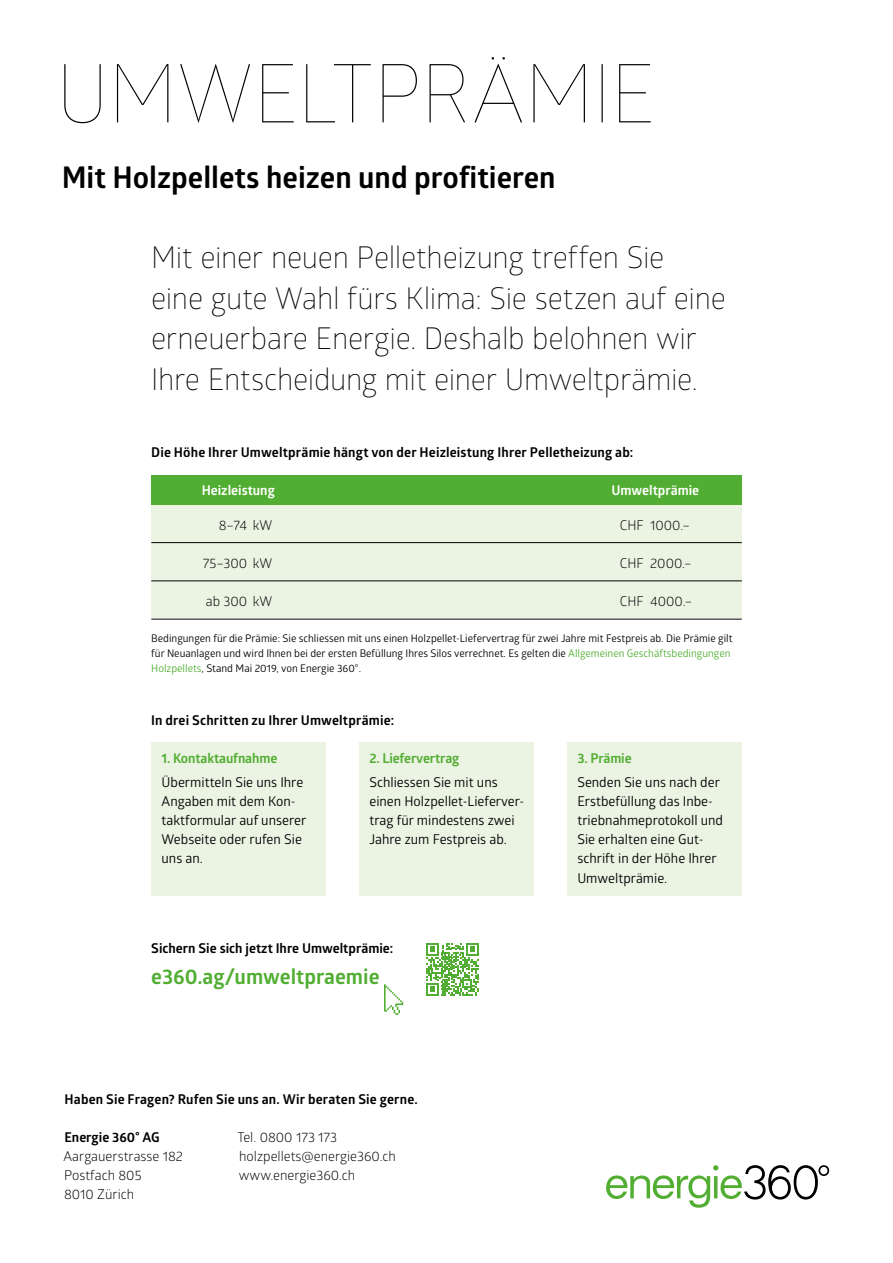
<style>
.page{position:relative;width:893px;height:1263px;background:#fff}
.page>*{position:absolute;margin:0;border:0;box-sizing:border-box;transform-origin:0 0}
.t1{font:100 81px "Glober";letter-spacing:-.01em;color:#000}
.t2{font:300 30px/40.5px "Glober";letter-spacing:-.01em;color:#000}
.t3{font:700 30px "Glober";color:#000}
.t4{font:700 21px "Glober";color:#52ae32}
.t5{font:13.5px/19.2px "Glober";color:#000}
.t6{font:700 13.5px "Glober";letter-spacing:.01em;color:#000}
.t7{font:13.5px/19.2px "Glober";color:#000}
.t8{font:700 13.5px "Glober";letter-spacing:-.01em;color:#52ae32}
.t9{font:700 13.5px "Glober";color:#fff}
.t10{font:10.5px/15px "Glober";color:#000}
.s1{color:#52ae32}
</style>
<div class="page">
<div style="left:359px;top:742px;width:175px;height:153px;background:#ebf3e3"></div>
<div style="left:567px;top:742px;width:175px;height:153px;background:#ebf3e3"></div>
<div style="left:151px;top:742px;width:175px;height:153px;background:#ebf3e3"></div>
<div style="left:151px;top:475px;width:591px;height:143px;background:#ebf3e3"></div>
<svg style="left:606px;top:1165px;width:223px;height:43px"></svg>
<div style="left:151px;top:475px;width:591px;height:30px;background:#52ae32"></div>
<hr style="left:151px;top:542px;width:591px;height:1px;background:#000">
<hr style="left:151px;top:581px;width:591px;height:1px;background:#000">
<hr style="left:151px;top:619px;width:591px;height:1px;background:#000">
<svg style="left:384px;top:984px;width:19px;height:31px"></svg>
<svg style="left:426px;top:943px;width:53px;height:52px"></svg>
<h1 class="t1" style="left:56px;top:41px;width:601px">UMWELTPRÄMIE</h1>
<h2 class="t3" style="left:62px;top:156px;width:495px">Mit Holzpellets heizen und profitieren</h2>
<h2 class="t2" style="left:151px;top:236px;width:576px">Mit einer neuen Pelletheizung treffen Sie<br>eine gute Wahl fürs Klima: Sie setzen auf eine erneuerbare Energie. Deshalb belohnen wir Ihre Entscheidung mit einer Umweltprämie.</h2>
<p class="t6" style="left:151px;top:442px;width:484px">Die Höhe Ihrer Umweltprämie hängt von der Heizleistung Ihrer Pelletheizung ab:</p>
<p class="t9" style="left:202px;top:481px;width:75px">Heizleistung</p>
<p class="t9" style="left:611px;top:481px;width:89px">Umweltprämie</p>
<p class="t7" style="left:219px;top:515px;width:55px">8–74 kW</p>
<p class="t7" style="left:620px;top:515px;width:72px">CHF 1000.–</p>
<p class="t7" style="left:203px;top:553px;width:71px">75–300 kW</p>
<p class="t7" style="left:620px;top:553px;width:73px">CHF 2000.–</p>
<p class="t7" style="left:206px;top:591px;width:68px">ab 300 kW</p>
<p class="t7" style="left:620px;top:591px;width:74px">CHF 4000.–</p>
<p class="t10" style="left:151px;top:630px;width:583px">Bedingungen für die Prämie: Sie schliessen mit uns einen Holzpellet-Liefervertrag für zwei Jahre mit Festpreis ab. Die Prämie gilt für Neuanlagen und wird Ihnen bei der ersten Befüllung Ihres Silos verrechnet. Es gelten die <span class="s1">Allgemeinen Geschäftsbedingungen<br>Holzpellets</span>, Stand Mai 2019, von Energie 360°.</p>
<p class="t6" style="left:151px;top:710px;width:245px">In drei Schritten zu Ihrer Umweltprämie:</p>
<p class="t8" style="left:162px;top:748px;width:117px">1. Kontaktaufnahme</p>
<p class="t5" style="left:162px;top:772px;width:146px">Übermitteln Sie uns Ihre<br>Angaben mit dem Kon&shy;taktformular auf unserer<br>Webseite oder rufen Sie uns an.</p>
<p class="t8" style="left:369px;top:749px;width:91px">2. Liefervertrag</p>
<p class="t5" style="left:369px;top:772px;width:156px">Schliessen Sie mit uns einen Holzpellet-Lieferver&shy;trag für mindestens zwei<br>Jahre zum Festpreis ab.</p>
<p class="t6" style="left:151px;top:939px;width:243px">Sichern Sie sich jetzt Ihre Umweltprämie:</p>
<h3 class="t4" style="left:151px;top:962px;width:230px">e360.ag/umweltpraemie</h3>
<p class="t6" style="left:64px;top:1089px;width:355px">Haben Sie Fragen? Rufen Sie uns an. Wir beraten Sie gerne.</p>
<p class="t6" style="left:64px;top:1127px;width:97px">Energie 360° AG</p>
<p class="t7" style="left:64px;top:1146px;width:121px">Aargauerstrasse 182<br>Postfach 805<br>8010 Zürich</p>
<p class="t7" style="left:238px;top:1127px;width:160px">Tel. 0800 173 173 holzpellets@energie360.ch www.energie360.ch</p>
<p class="t8" style="left:577px;top:749px;width:56px">3. Prämie</p>
<p class="t5" style="left:577px;top:772px;width:147px">Senden Sie uns nach der<br>Erstbefüllung das Inbe&shy;triebnahmeprotokoll und<br>Sie erhalten eine Gut&shy;schrift in der Höhe Ihrer<br>Umweltprämie.</p>
</div>
